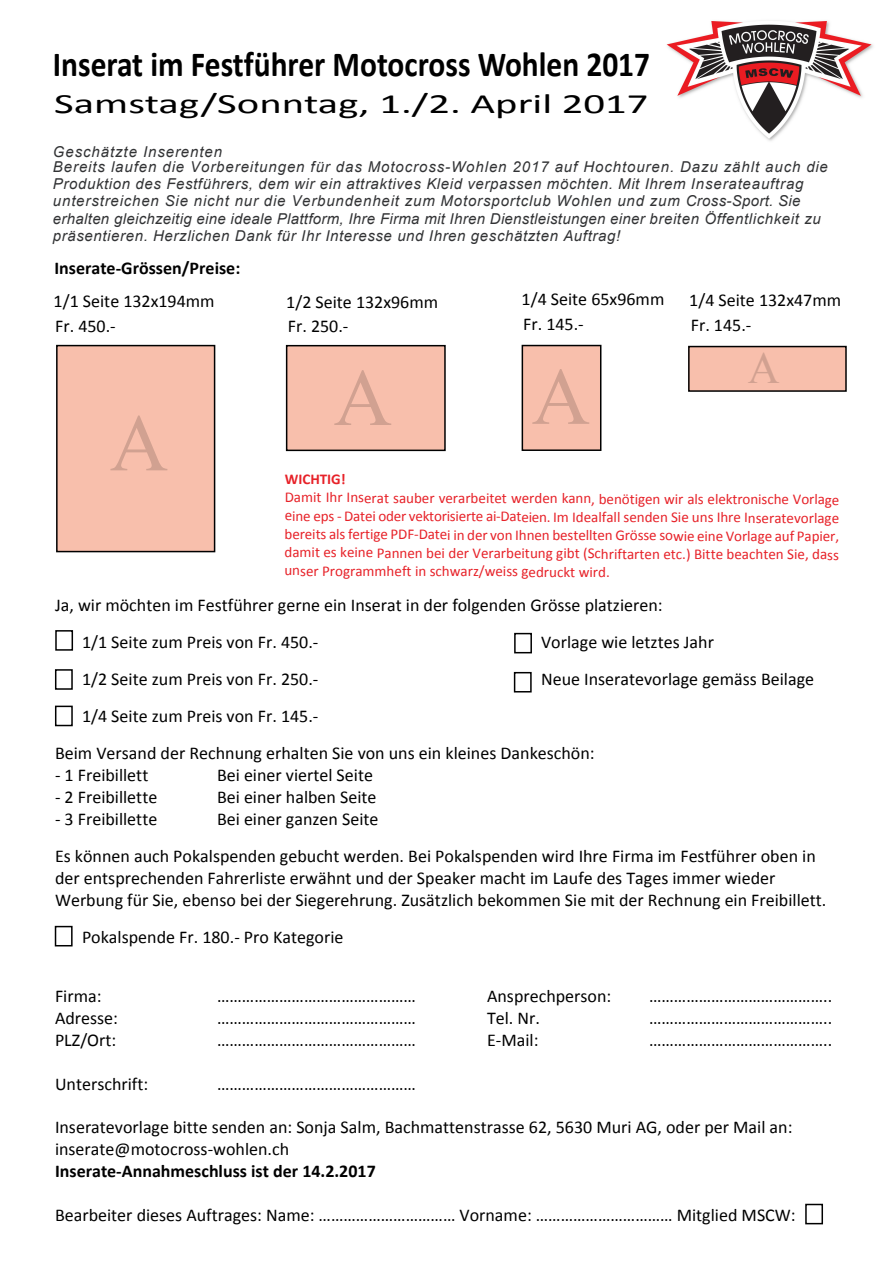
<style>
.page{position:relative;width:893px;height:1263px;background:#fff}
.page>*{position:absolute;margin:0;border:0;box-sizing:border-box;transform-origin:0 0}
.t1{font:81px "Times New Roman";color:rgb(0 0 0/.16)}
.t2{font:44.4px "Times New Roman";color:rgb(0 0 0/.16)}
.t3{font:700 35.25px "Calibri";color:#000;scale:.89 1}
.t4{font:28.05px "Calibri";color:#000;scale:1.53 1}
.t5{font:18px/24.9px "Calibri";color:#000}
.t6{font:700 18px "Calibri";color:#000}
.t7{font:15px/18.1px "Calibri";letter-spacing:-.005em;color:#e72229;text-align:justify}
.t8{font:italic 15px/17.2px "Arial";letter-spacing:.04em;color:#323335}
.t9{font:italic 15px/15px "Arial";letter-spacing:.06em;color:#323335}
.t10{font:700 15px "Calibri";letter-spacing:-.005em;color:#e72229}
</style>
<div class="page">
<img style="left:666px;top:20px;width:207px;height:121px">
<div style="left:57px;top:346px;width:158px;height:206px;background:#f8bfac"></div>
<div style="left:56px;top:345px;width:159px;height:207px;border:2px solid #000"></div>
<div style="left:287px;top:346px;width:158px;height:104px;background:#f8bfac"></div>
<div style="left:286px;top:345px;width:160px;height:106px;border:2px solid #000"></div>
<div style="left:522px;top:345px;width:79px;height:105px;background:#f8bfac"></div>
<div style="left:522px;top:345px;width:79px;height:106px;border:2px solid #000"></div>
<div style="left:55px;top:630px;width:18px;height:21px;border:2px solid #000"></div>
<div style="left:55px;top:669px;width:18px;height:21px;border:2px solid #000"></div>
<div style="left:55px;top:706px;width:18px;height:20px;border:2px solid #000"></div>
<div style="left:514px;top:633px;width:18px;height:20px;border:2px solid #000"></div>
<div style="left:514px;top:672px;width:18px;height:20px;border:2px solid #000"></div>
<div style="left:689px;top:347px;width:157px;height:44px;background:#f8bfac"></div>
<div style="left:688px;top:346px;width:159px;height:46px;border:2px solid #000"></div>
<div style="left:55px;top:926px;width:18px;height:20px;border:2px solid #000"></div>
<div style="left:805px;top:1204px;width:18px;height:20px;border:2px solid #000"></div>
<h3 class="t3" style="left:53px;top:49px;width:673px">Inserat im Festführer Motocross Wohlen 2017</h3>
<h3 class="t4" style="left:54px;top:92px;width:390px">Samstag/Sonntag, 1./2. April 2017</h3>
<p class="t9" style="left:53px;top:146px;width:776px">Geschätzte Inserenten<br>Bereits laufen die Vorbereitungen für das Motocross-Wohlen 2017 auf Hochtouren. Dazu zählt auch die</p>
<p class="t8" style="left:53px;top:177px;width:769px">Produktion des Festführers, dem wir ein attraktives Kleid verpassen möchten. Mit Ihrem Inserateauftrag unterstreichen Sie nicht nur die Verbundenheit zum Motorsportclub Wohlen und zum Cross-Sport. Sie erhalten gleichzeitig eine ideale Plattform, Ihre Firma mit Ihren Dienstleistungen einer breiten Öffentlichkeit zu präsentieren. Herzlichen Dank für Ihr Interesse und Ihren geschätzten Auftrag!</p>
<p class="t6" style="left:54px;top:261px;width:187px">Inserate-Grössen/Preise:</p>
<p class="t5" style="left:54px;top:291px;width:163px">1/1 Seite 132x194mm<br>Fr. 450.-</p>
<p class="t5" style="left:286px;top:291px;width:153px">1/2 Seite 132x96mm<br>Fr. 250.-</p>
<p class="t5" style="left:522px;top:288px;width:144px">1/4 Seite 65x96mm<br>Fr. 145.-</p>
<p class="t5" style="left:689px;top:289px;width:153px">1/4 Seite 132x47mm<br>Fr. 145.-</p>
<h1 class="t1" style="left:110px;top:414px;width:60px">A</h1>
<h1 class="t1" style="left:334px;top:369px;width:60px">A</h1>
<h1 class="t1" style="left:532px;top:368px;width:60px">A</h1>
<h2 class="t2" style="left:748px;top:352px;width:34px">A</h2>
<p class="t10" style="left:285px;top:473px;width:62px">WICHTIG!</p>
<p class="t7" style="left:284px;top:490px;width:556px">Damit Ihr Inserat sauber verarbeitet werden kann, benötigen wir als elektronische Vorlage eine eps - Datei oder vektorisierte ai-Dateien. Im Idealfall senden Sie uns Ihre Inseratevorlage bereits als fertige PDF-Datei in der von Ihnen bestellten Grösse sowie eine Vorlage auf Papier, damit es keine Pannen bei der Verarbeitung gibt (Schriftarten etc.) Bitte beachten Sie, dass unser Programmheft in schwarz/weiss gedruckt wird.</p>
<p class="t5" style="left:82px;top:588px;width:582px;line-height:37px;text-indent:-27px">Ja, wir möchten im Festführer gerne ein Inserat in der folgenden Grösse platzieren:<br>1/1 Seite zum Preis von Fr. 450.-</p>
<p class="t5" style="left:541px;top:631px;width:174px">Vorlage wie letztes Jahr</p>
<p class="t5" style="left:82px;top:668px;width:238px">1/2 Seite zum Preis von Fr. 250.-</p>
<p class="t5" style="left:541px;top:668px;width:275px">Neue Inseratevorlage gemäss Beilage</p>
<p class="t5" style="left:55px;top:699px;width:541px;line-height:37px;text-indent:27px">1/4 Seite zum Preis von Fr. 145.-<br>Beim Versand der Rechnung erhalten Sie von uns ein kleines Dankeschön:</p>
<p class="t5" style="left:55px;top:764px;width:95px">- 1 Freibillett</p>
<p class="t5" style="left:217px;top:764px;width:157px">Bei einer viertel Seite</p>
<p class="t5" style="left:55px;top:786px;width:104px">- 2 Freibillette</p>
<p class="t5" style="left:217px;top:786px;width:161px">Bei einer halben Seite</p>
<p class="t5" style="left:55px;top:808px;width:104px">- 3 Freibillette</p>
<p class="t5" style="left:55px;top:802px;width:762px;line-height:37px;text-indent:162px">Bei einer ganzen Seite<br>Es können auch Pokalspenden gebucht werden. Bei Pokalspenden wird Ihre Firma im Festführer oben in</p>
<p class="t5" style="left:55px;top:868px;width:773px;line-height:22px">der entsprechenden Fahrerliste erwähnt und der Speaker macht im Laufe des Tages immer wieder<br>Werbung für Sie, ebenso bei der Siegerehrung. Zusätzlich bekommen Sie mit der Rechnung ein Freibillett.</p>
<p class="t5" style="left:82px;top:926px;width:263px">Pokalspende Fr. 180.- Pro Kategorie</p>
<p class="t5" style="left:55px;top:984px;width:48px">Firma:</p>
<p class="t5" style="left:217px;top:984px;width:200px">…………………………………………</p>
<p class="t5" style="left:487px;top:984px;width:126px">Ansprechperson:</p>
<p class="t5" style="left:649px;top:984px;width:185px">……………………………………..</p>
<p class="t5" style="left:55px;top:1006px;width:65px">Adresse:</p>
<p class="t5" style="left:217px;top:1006px;width:200px">…………………………………………</p>
<p class="t5" style="left:487px;top:1006px;width:54px">Tel. Nr.</p>
<p class="t5" style="left:649px;top:1006px;width:185px">……………………………………..</p>
<p class="t5" style="left:55px;top:1028px;width:63px">PLZ/Ort:</p>
<p class="t5" style="left:217px;top:1028px;width:200px">…………………………………………</p>
<p class="t5" style="left:487px;top:1028px;width:53px">E-Mail:</p>
<p class="t5" style="left:649px;top:1028px;width:185px">……………………………………..</p>
<p class="t5" style="left:55px;top:1072px;width:95px">Unterschrift:</p>
<p class="t5" style="left:217px;top:1072px;width:200px">…………………………………………</p>
<p class="t5" style="left:55px;top:1118px;width:739px;line-height:22px">Inseratevorlage bitte senden an: Sonja Salm, Bachmattenstrasse 62, 5630 Muri AG, oder per Mail an: inserate@motocross-wohlen.ch</p>
<p class="t6" style="left:55px;top:1164px;width:322px">Inserate-Annahmeschluss ist der 14.2.2017</p>
<p class="t5" style="left:55px;top:1204px;width:742px">Bearbeiter dieses Auftrages: Name: …………………………… Vorname: …………………………… Mitglied MSCW:</p>
</div>
